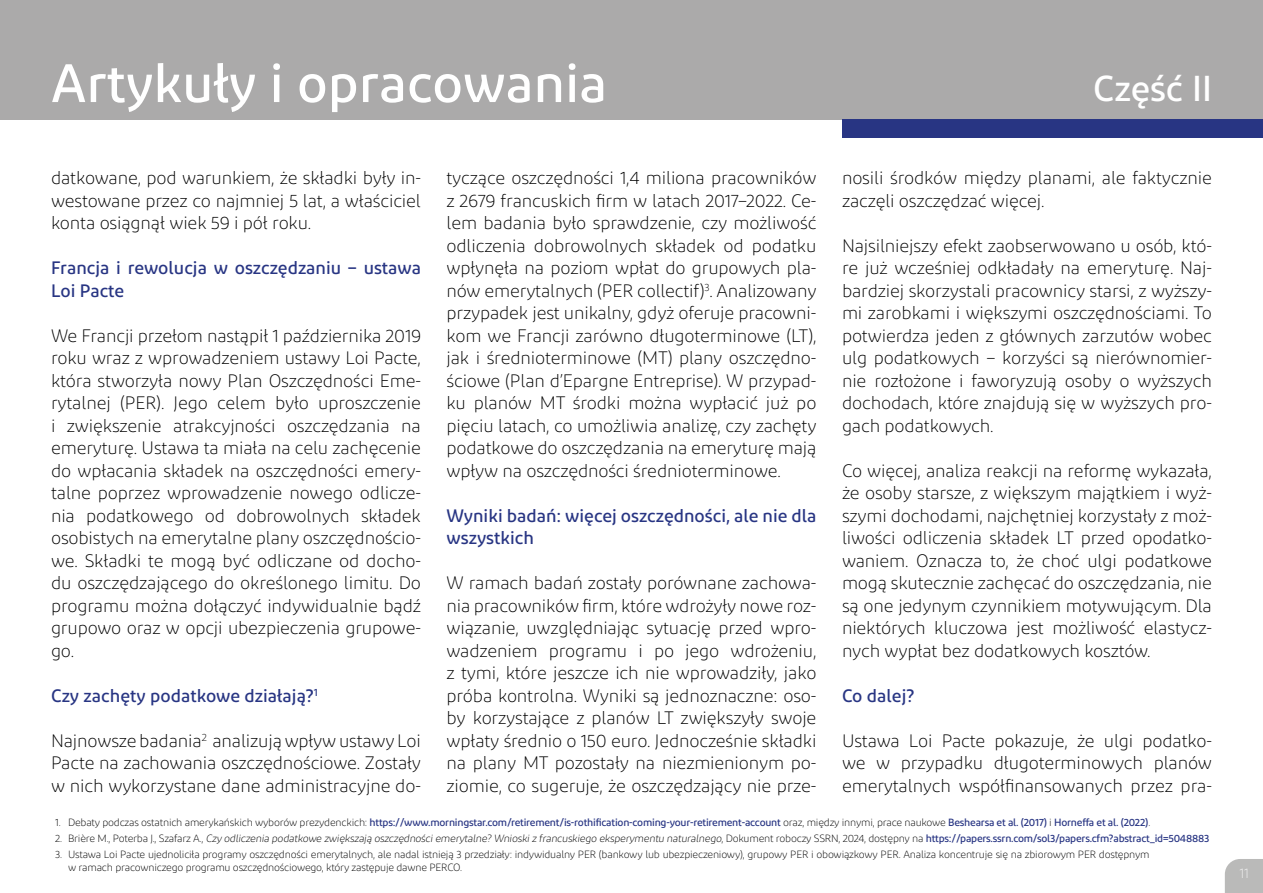
<style>
.page{position:relative;width:1263px;height:893px;background:#fff}
.page>*{position:absolute;margin:0;border:0;box-sizing:border-box;transform-origin:0 0}
.t1{font:500 54px "Diodrum Cyrillic";color:#fff}
.t2{font:500 36px "Diodrum Cyrillic";color:#fff}
.t3{font:300 18px/22.5px "Diodrum Cyrillic";letter-spacing:-.01em;color:#000;text-align:justify}
.t4{font:500 18px/22.5px "Diodrum Cyrillic";color:#283583}
.t5{font:200 13.8px "Diodrum Cyrillic";color:#fff}
.t6{font:300 10.5px/12.6px "Diodrum Cyrillic";letter-spacing:-.02em;color:#000}
.t7{font:500 10.5px "Diodrum Cyrillic";letter-spacing:-.02em;color:#283583}
.s1{font-weight:300;color:#000}
.s2{font-weight:500;color:#283583}
</style>
<div class="page">
<svg style="left:1225px;top:859px;width:38px;height:34px"></svg>
<div style="left:0;top:0;width:1263px;height:119px;background:#abaaaa"></div>
<div style="left:842px;top:119px;width:421px;height:19px;background:#283583"></div>
<h1 class="t1" style="left:51px;top:49px;width:558px">Artykuły i opracowania</h1>
<h2 class="t2" style="left:1093px;top:66px;width:120px">Część II</h2>
<p class="t3" style="left:842px;top:166px;width:371px">nosili środków między planami, ale faktycznie zaczęli oszczędzać więcej.</p>
<p class="t3" style="left:842px;top:234px;width:371px">Najsilniejszy efekt zaobserwowano u osób, któ&shy;re już wcześniej odkładały na emeryturę. Naj&shy;bardziej skorzystali pracownicy starsi, z wyższy&shy;mi zarobkami i większymi oszczędnościami. To potwierdza jeden z głównych zarzutów wobec ulg podatkowych – korzyści są nierównomier&shy;nie rozłożone i faworyzują osoby o wyższych dochodach, które znajdują się w wyższych pro&shy;gach podatkowych.</p>
<p class="t3" style="left:842px;top:459px;width:371px">Co więcej, analiza reakcji na reformę wykazała, że osoby starsze, z większym majątkiem i wyż&shy;szymi dochodami, najchętniej korzystały z moż&shy;liwości odliczenia składek LT przed opodatko&shy;waniem. Oznacza to, że choć ulgi podatkowe mogą skutecznie zachęcać do oszczędzania, nie są one jedynym czynnikiem motywującym. Dla niektórych kluczowa jest możliwość elastycz&shy;nych wypłat bez dodatkowych kosztów.</p>
<p class="t4" style="left:842px;top:684px;width:74px">Co dalej?</p>
<p class="t3" style="left:842px;top:729px;width:371px">Ustawa Loi Pacte pokazuje, że ulgi podatko&shy;we w przypadku długoterminowych planów emerytalnych współfinansowanych przez pra-</p>
<p class="t7" style="left:55px;top:816px;width:1096px"><span class="s1">1. Debaty podczas ostatnich amerykańskich wyborów prezydenckich:</span> https://www.morningstar.com/retirement/is-rothification-coming-your-retirement-account <span class="s1">oraz, między innymi, prace naukowe</span> Beshearsa et al. (2017) <span class="s1">i</span> Horneffa et al. (2022)<span class="s1">.</span></p>
<p class="t6" style="left:55px;top:832px;width:1155px">2. Brière M., Poterba J., Szafarz A., Czy odliczenia podatkowe zwiększają oszczędnościemerytalne? Wnioskiz francuskiego eksperymentu naturalnego, Dokument roboczy SSRN, 2024, dostępny na <span class="s2">https://papers.ssrn.com/sol3/papers.cfm?abstract_id=5048883</span></p>
<p class="t6" style="left:68px;top:848px;width:1083px;text-indent:-13px">3. Ustawa Loi Pacte ujednoliciła programy oszczędności emerytalnych, ale nadal istnieją 3 przedziały: indywidualny PER (bankowy lub ubezpieczeniowy), grupowy PER i obowiązkowy PER. Analiza koncentruje się na zbiorowym PER dostępnym w ramach pracowniczego programu oszczędnościowego, który zastępuje dawne PERCO.</p>
<p class="t3" style="left:51px;top:166px;width:371px">datkowane, pod warunkiem, że składki były in&shy;westowane przez co najmniej 5 lat, a właściciel konta osiągnął wiek 59 i pół roku.</p>
<p class="t4" style="left:51px;top:256px;width:371px">Francja i rewolucja w oszczędzaniu – ustawa<br>Loi Pacte</p>
<p class="t3" style="left:51px;top:324px;width:371px">We Francji przełom nastąpił 1 października 2019 roku wraz z wprowadzeniem ustawy Loi Pacte, która stworzyła nowy Plan Oszczędności Eme&shy;rytalnej (PER). Jego celem było uproszczenie i zwiększenie atrakcyjności oszczędzania na emeryturę. Ustawa ta miała na celu zachęcenie do wpłacania składek na oszczędności emery&shy;talne poprzez wprowadzenie nowego odlicze&shy;nia podatkowego od dobrowolnych składek osobistych na emerytalne plany oszczędnościo&shy;we. Składki te mogą być odliczane od docho&shy;du oszczędzającego do określonego limitu. Do programu można dołączyć indywidualnie bądź grupowo oraz w opcji ubezpieczenia grupowe&shy;go.</p>
<p class="t4" style="left:51px;top:684px;width:268px">Czy zachęty podatkowe działają?<sup>1</sup></p>
<p class="t3" style="left:51px;top:729px;width:371px">Najnowsze badania<sup>2</sup> analizują wpływ ustawy Loi Pacte na zachowania oszczędnościowe. Zostały w nich wykorzystane dane administracyjne do-</p>
<p class="t3" style="left:446px;top:166px;width:371px">tyczące oszczędności 1,4 miliona pracowników z 2679 francuskich firm w latach 2017–2022. Ce&shy;lem badania było sprawdzenie, czy możliwość odliczenia dobrowolnych składek od podatku wpłynęła na poziom wpłat do grupowych pla&shy;nów emerytalnych (PER collectif)<sup>3</sup>. Analizowany przypadek jest unikalny, gdyż oferuje pracowni&shy;kom we Francji zarówno długoterminowe (LT), jak i średnioterminowe (MT) plany oszczędno&shy;ściowe (Plan d’Epargne Entreprise). W przypad&shy;ku planów MT środki można wypłacić już po pięciu latach, co umożliwia analizę, czy zachęty podatkowe do oszczędzania na emeryturę mają wpływ na oszczędności średnioterminowe.</p>
<p class="t4" style="left:446px;top:504px;width:371px">Wyniki badań: więcej oszczędności, ale nie dla wszystkich</p>
<p class="t3" style="left:446px;top:571px;width:371px">W ramach badań zostały porównane zachowa&shy;nia pracowników firm, które wdrożyły nowe roz&shy;wiązanie, uwzględniając sytuację przed wpro&shy;wadzeniem programu i po jego wdrożeniu, z tymi, które jeszcze ich nie wprowadziły, jako próba kontrolna. Wyniki są jednoznaczne: oso&shy;by korzystające z planów LT zwiększyły swoje wpłaty średnio o 150 euro. Jednocześnie składki na plany MT pozostały na niezmienionym po&shy;ziomie, co sugeruje, że oszczędzający nie prze-</p>
<p class="t5" style="left:1239px;top:865px;width:11px">11</p>
</div>
